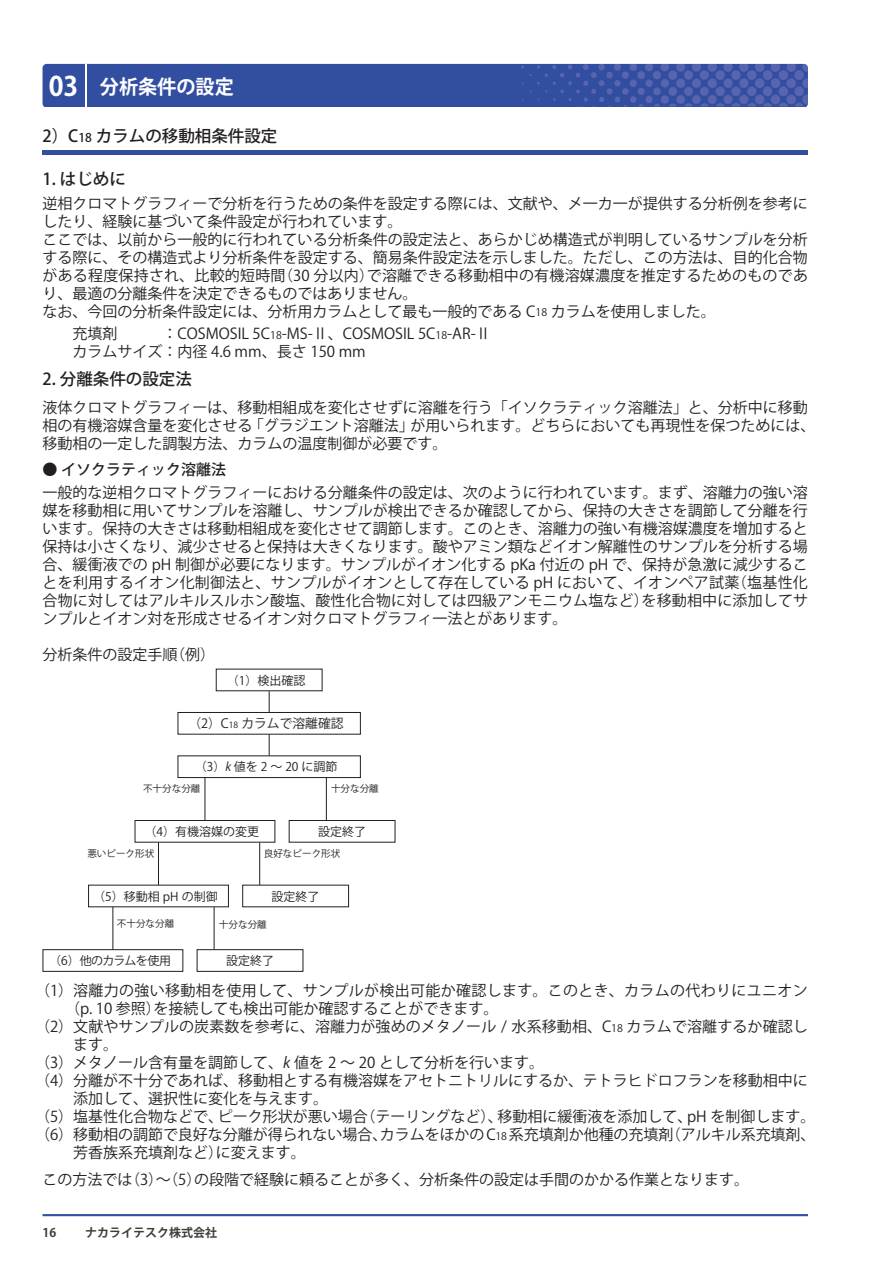
<style>
.page{position:relative;width:893px;height:1263px;background:#fff}
.page>*{position:absolute;margin:0;border:0;box-sizing:border-box;transform-origin:0 0}
.t1{font:19.65px "Koz Go Pro Bold 90 msp RKSJ H";color:#fff}
.中見出しフォント11_14_M{font:500 16.5px "Koz Go Pro";color:#231f20}
.本文フォント10_12pt{font:15px/18px "Koz Go Pro";color:#231f20}
.本文フォント10_12pt-2{font:15px "Koz Go Pro";letter-spacing:.02em;color:#231f20}
.本文小_10_12_M{font:500 15px "Koz Go Pro";color:#231f20}
.p16_の中{font:12.75px "Koz Go Pro";color:#231f20}
.p16_の中-2{font:12px "Koz Go Pro";color:#231f20}
.t2{font:700 12px "Koz Go Pro";color:#3e3e3f}
.p16_の中-3{font:12px "Koz Go Pro";letter-spacing:-.055em;color:#231f20}
.t3{font:9.6px "Koz Go Pro";color:#231f20}
.s1{font-size:26.7px}
.s2{font-size:12px}
.s3{font-size:10.5px}
.s4{font-size:8.55px}
</style>
<div class="page">
<hr style="left:43px;top:1214px;width:765px;height:2px;background:#324ea1">
<svg style="left:269px;top:691px;width:1px;height:21px"></svg>
<div style="left:178px;top:712px;width:183px;height:23px;border:1px solid #231f20"></div>
<div style="left:178px;top:755px;width:183px;height:23px;border:1px solid #231f20"></div>
<svg style="left:269px;top:734px;width:1px;height:22px"></svg>
<hr style="left:158px;top:842px;width:1px;height:43px;background:#231f20">
<hr style="left:259px;top:842px;width:1px;height:43px;background:#231f20">
<div style="left:43px;top:949px;width:140px;height:23px;border:1px solid #231f20"></div>
<div style="left:197px;top:949px;width:106px;height:23px;border:1px solid #231f20"></div>
<hr style="left:112px;top:907px;width:1px;height:42px;background:#231f20">
<hr style="left:214px;top:907px;width:1px;height:42px;background:#231f20">
<div style="left:135px;top:820px;width:140px;height:23px;border:1px solid #231f20"></div>
<hr style="left:205px;top:778px;width:1px;height:42px;background:#231f20">
<div style="left:289px;top:820px;width:106px;height:23px;border:1px solid #231f20"></div>
<hr style="left:326px;top:778px;width:1px;height:42px;background:#231f20">
<hr style="left:43px;top:151px;width:765px;height:4px;background:#324ea1">
<svg style="left:43px;top:64px;width:765px;height:43px;background:#3751a2"></svg>
<hr style="left:85px;top:64px;width:1px;height:42px;background:#fff">
<hr style="left:86px;top:64px;width:1px;height:42px;background:#fff">
<p class="t1" style="left:49px;top:74px;width:187px"><span class="s1">03</span> 分析条件の設定</p>
<p class="中見出しフォント11_14_M" style="left:43px;top:125px;width:236px">2）C<span class="s2">18</span> カラムの移動相条件設定</p>
<p class="中見出しフォント11_14_M" style="left:43px;top:168px;width:85px">1. はじめに</p>
<p class="本文フォント10_12pt" style="left:43px;top:194px;width:767px">逆相クロマトグラフィーで分析を行うための条件を設定する際には、文献や、メ一カ一が提供する分析例を参考にしたり、経験に基づいて条件設定が行われています。</p>
<p class="本文フォント10_12pt" style="left:43px;top:230px;width:767px;text-align:justify">ここでは、以前から一般的に行われている分析条件の設定法と、あらかじめ構造式が判明しているサンプルを分析する際に、その構造式より分析条件を設定する、簡易条件設定法を示しました。ただし、この方法は、目的化合物がある程度保持され、比較的短時間（30 分以内）で溶離できる移動相中の有機溶媒濃度を推定するためのものであり、最適の分離条件を決定できるものではありません。</p>
<p class="本文フォント10_12pt" style="left:43px;top:302px;width:675px">なお、今回の分析条件設定には、分析用カラムとして最も一般的である C<span class="s3">18</span> カラムを使用しました。</p>
<p class="本文フォント10_12pt" style="left:43px;top:325px;width:450px">　　充填剤　　　：COSMOSIL 5C<span class="s3">18</span>-MS-Ⅱ、COSMOSIL 5C<span class="s3">18</span>-AR-Ⅱ</p>
<p class="本文フォント10_12pt" style="left:43px;top:343px;width:325px">　　カラムサイズ：内径 4.6 mm、長さ 150 mm</p>
<p class="中見出しフォント11_14_M" style="left:43px;top:368px;width:151px">2. 分離条件の設定法</p>
<p class="本文フォント10_12pt" style="left:43px;top:399px;width:774px">液体クロマトグラフィーは、移動相組成を変化させずに溶離を行う「イソクラティック溶離法」と、分析中に移動相の有機溶媒含量を変化させる「グラジエント溶離法」が用いられます。どちらにおいても再現性を保つためには、移動相の一定した調製方法、カラムの温度制御が必要です。</p>
<p class="本文小_10_12_M" style="left:43px;top:460px;width:185px">● イソクラティック溶離法</p>
<p class="本文フォント10_12pt" style="left:43px;top:483px;width:767px;text-align:justify">一般的な逆相クロマトグラフィーにおける分離条件の設定は、次のように行われています。まず、溶離力の強い溶媒を移動相に用いてサンプルを溶離し、サンプルが検出できるか確認してから、保持の大きさを調節して分離を行います。保持の大きさは移動相組成を変化させて調節します。このとき、溶離力の強い有機溶媒濃度を増加すると保持は小さくなり、減少させると保持は大きくなります。酸やアミン類などイオン解離性のサンプルを分析する場合、緩衝液での pH 制御が必要になります。サンプルがイオン化する pKa 付近の pH で、保持が急激に減少することを利用するイオン化制御法と、サンプルがイオンとして存在している pH において、イオンペア試薬（塩基性化合物に対してはアルキルスルホン酸塩、酸性化合物に対しては四級アンモニウム塩など）を移動相中に添加してサンプルとイオン対を形成させるイオン対クロマトグラフィ一法とがあります。</p>
<p class="本文フォント10_12pt" style="left:43px;top:645px;width:174px">分析条件の設定手順（例）</p>
<p class="p16_の中-2" style="left:227px;top:672px;width:80px">（1）検出確認</p>
<p class="p16_の中" style="left:188px;top:715px;width:157px">（2）C<span class="s4">18</span> カラムで溶離確認</p>
<p class="p16_の中-2" style="left:195px;top:759px;width:144px">（3）k 値を 2 ～ 20 に調節</p>
<p class="t3" style="left:143px;top:782px;width:59px">不十分な分離</p>
<p class="t3" style="left:331px;top:782px;width:49px">十分な分離</p>
<p class="p16_の中-2" style="left:145px;top:824px;width:116px">（4）有機溶媒の変更</p>
<p class="p16_の中-2" style="left:318px;top:824px;width:49px">設定終了</p>
<p class="t3" style="left:87px;top:847px;width:68px">悪いピーク形状</p>
<p class="t3" style="left:264px;top:847px;width:78px">良好なピーク形状</p>
<p class="p16_の中-2" style="left:93px;top:888px;width:126px">（5）移動相 pH の制御</p>
<p class="p16_の中-2" style="left:272px;top:888px;width:49px">設定終了</p>
<p class="t3" style="left:117px;top:917px;width:59px">不十分な分離</p>
<p class="t3" style="left:219px;top:918px;width:49px">十分な分離</p>
<p class="p16_の中-3" style="left:49px;top:953px;width:123px">（6）他のカラムを使用</p>
<p class="p16_の中-2" style="left:226px;top:953px;width:49px">設定終了</p>
<p class="本文フォント10_12pt-2" style="left:35px;top:981px;width:774px">（1）溶離力の強い移動相を使用して、サンプルが検出可能か確認します。このとき、カラムの代わりにユニオン</p>
<p class="本文フォント10_12pt" style="left:43px;top:1000px;width:457px">　　（p. 10 参照）を接続しても検出可能か確認することができます。</p>
<p class="本文フォント10_12pt" style="left:73px;top:1018px;width:736px;text-indent:-38px">（2）文献やサンプルの炭素数を参考に、溶離力が強めのメタノール / 水系移動相、C<span class="s3">18</span> カラムで溶離するか確認します。</p>
<p class="本文フォント10_12pt" style="left:35px;top:1054px;width:511px">（3）メタノール含有量を調節して、k 値を 2 〜 20 として分析を行います。</p>
<p class="本文フォント10_12pt" style="left:73px;top:1072px;width:736px;text-indent:-38px">（4）分離が不十分であれば、移動相とする有機溶媒をアセトニトリルにするか、テトラヒドロフランを移動相中に添加して、選択性に変化を与えます。</p>
<p class="本文フォント10_12pt" style="left:35px;top:1108px;width:782px">（5）塩基性化合物などで、ピーク形状が悪い場合（テーリングなど）、移動相に緩衝液を添加して、pH を制御します。</p>
<p class="本文フォント10_12pt" style="left:73px;top:1126px;width:744px;text-indent:-38px">（6）移動相の調節で良好な分離が得られない場合、カラムをほかの C<span class="s3">18</span> 系充填剤か他種の充填剤（アルキル系充填剤、芳香族系充填剤など）に変えます。</p>
<p class="本文フォント10_12pt" style="left:43px;top:1171px;width:708px">この方法では（3）〜（5）の段階で経験に頼ることが多く、分析条件の設定は手間のかかる作業となります。</p>
<p class="t2" style="left:43px;top:1224px;width:15px">16</p>
<p class="t2" style="left:85px;top:1224px;width:133px">ナカライテスク株式会社</p>
</div>
